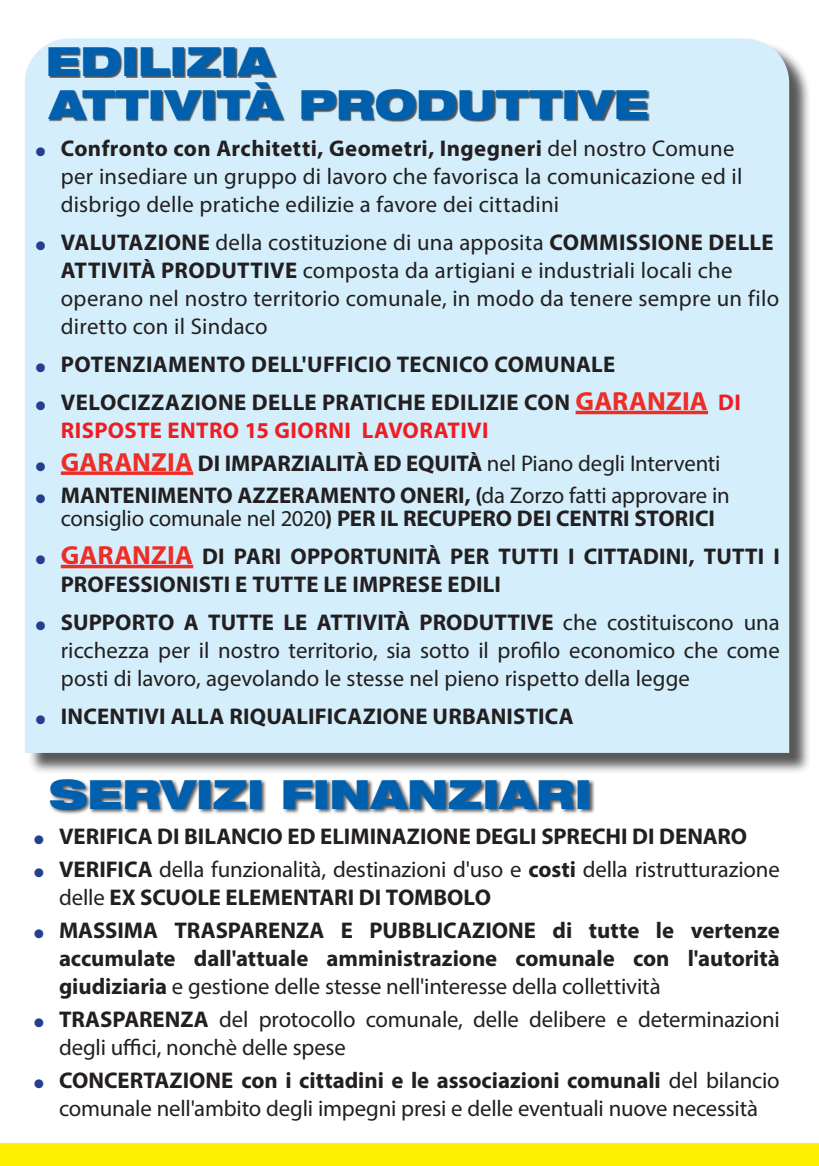
<style>
.page{position:relative;width:819px;height:1166px;background:#fff}
.page>*{position:absolute;margin:0;border:0;box-sizing:border-box;transform-origin:0 0}
.X_LISTE_PUNTO_OK{font:900 expanded 40.25px "Helvetica Neue LT Std";color:#0160ae}
.t1{font:22.75px/28px "Myriad Pro";letter-spacing:.005em;color:#231f20}
.t2{font:700 22.75px/28px "Myriad Pro";letter-spacing:.005em;color:#231f20}
.s1{color:#253f8e}
.s2{font-weight:700}
.s3{font-size:26.25px;color:#ee2d27}
.s4{color:#ee1d23}
.s5{font-weight:700;font-size:26.25px;color:#ee2d27}
.s6{font-weight:400}
</style>
<div class="page">
<div style="left:27px;top:41px;width:784px;height:734px;background:#231f20;opacity:.75"></div>
<div style="left:25px;top:38px;width:764px;height:715px;background:#d4effb"></div>
<div style="left:0;top:1143px;width:819px;height:23px;background:#fff101"></div>
<div style="left:49px;top:48px;width:228px;height:30px;background:#231f20;opacity:.75"></div>
<hr style="left:575px;top:411px;width:133px;height:3px;background:#ee2d27">
<svg style="left:61px;top:471px;width:132px;height:4px"></svg>
<hr style="left:61px;top:565px;width:132px;height:3px;background:#ee2d27">
<div style="left:49px;top:778px;width:546px;height:37px;background:#231f20;opacity:.75"></div>
<div style="left:49px;top:82px;width:600px;height:40px;background:#231f20;opacity:.75"></div>
<p class="X_LISTE_PUNTO_OK" style="left:46px;top:35px;width:230px">EDILIZIA</p>
<p class="X_LISTE_PUNTO_OK" style="left:50px;top:78px;width:600px">ATTIVITÀ PRODUTTIVE</p>
<p class="t1" style="left:61px;top:134px;width:683px;text-indent:-25px"><span class="s1">●</span> <span class="s2">Confronto con Architetti, Geometri, Ingegneri</span> del nostro Comune per insediare un gruppo di lavoro che favorisca la comunicazione ed il disbrigo delle pratiche edilizie a favore dei cittadini</p>
<p class="t1" style="left:61px;top:228px;width:720px;text-indent:-25px"><span class="s1">●</span> <span class="s2">VALUTAZIONE</span> della costituzione di una apposita <span class="s2">COMMISSIONE DELLE ATTIVITÀ PRODUTTIVE</span> composta da artigiani e industriali locali che operano nel nostro territorio comunale, in modo da tenere sempre un filo diretto con il Sindaco</p>
<p class="t2" style="left:36px;top:349px;width:580px"><span class="s1">●</span> POTENZIAMENTO DELL'UFFICIO TECNICO COMUNALE</p>
<p class="t2" style="left:61px;top:387px;width:681px;text-indent:-25px"><span class="s1">●</span> VELOCIZZAZIONE DELLE PRATICHE EDILIZIE CON <span class="s3">GARANZIA</span> <span class="s4">DI<br>RISPOSTE ENTRO 15 GIORNI LAVORATIVI</span></p>
<p class="t1" style="left:36px;top:448px;width:686px"><span class="s1">●</span> <span class="s5">GARANZIA</span> <span class="s2">DI IMPARZIALITÀ ED EQUITÀ</span> nel Piano degli Interventi</p>
<p class="t2" style="left:36px;top:483px;width:695px;line-height:22.8px;text-align:center"><span class="s1">●</span> MANTENIMENTO AZZERAMENTO ONERI, (<span class="s6">da Zorzo fatti approvare in consiglio comunale nel 2020</span>) PER IL RECUPERO DEI CENTRI STORICI</p>
<p class="t2" style="left:61px;top:541px;width:720px;text-indent:-25px"><span class="s1">●</span> <span class="s3">GARANZIA</span> DI PARI OPPORTUNITÀ PER TUTTI I CITTADINI, TUTTI I<br>PROFESSIONISTI E TUTTE LE IMPRESE EDILI</p>
<p class="t1" style="left:61px;top:608px;width:720px;text-align:justify;text-indent:-25px"><span class="s1">●</span> <span class="s2">SUPPORTO A TUTTE LE ATTIVITÀ PRODUTTIVE</span> che costituiscono una ricchezza per il nostro territorio, sia sotto il profilo economico che come posti di lavoro, agevolando le stesse nel pieno rispetto della legge</p>
<p class="t2" style="left:36px;top:701px;width:539px"><span class="s1">●</span> INCENTIVI ALLA RIQUALIFICAZIONE URBANISTICA</p>
<p class="X_LISTE_PUNTO_OK" style="left:49px;top:768px;width:544px">SERVIZI FINANZIARI</p>
<p class="t2" style="left:34px;top:822px;width:714px"><span class="s1">●</span> VERIFICA DI BILANCIO ED ELIMINAZIONE DEGLI SPRECHI DI DENARO</p>
<p class="t1" style="left:59px;top:855px;width:722px;text-indent:-25px"><span class="s1">●</span> <span class="s2">VERIFICA</span> della funzionalità, destinazioni d'uso e <span class="s2">costi</span> della ristrutturazione delle <span class="s2">EX SCUOLE ELEMENTARI DI TOMBOLO</span></p>
<p class="t2" style="left:59px;top:916px;width:722px;text-align:justify;text-indent:-25px"><span class="s1">●</span> MASSIMA TRASPARENZA E PUBBLICAZIONE di tutte le vertenze accumulate dall'attuale amministrazione comunale con l'autorità giudiziaria <span class="s6">e gestione delle stesse nell'interesse della collettività</span></p>
<p class="t1" style="left:59px;top:1005px;width:722px;text-indent:-25px"><span class="s1">●</span> <span class="s2">TRASPARENZA</span> del protocollo comunale, delle delibere e determinazioni degli uffici, nonchè delle spese</p>
<p class="t1" style="left:34px;top:1066px;width:747px;text-align:center"><span class="s1">●</span> <span class="s2">CONCERTAZIONE con i cittadini e le associazioni comunali</span> del bilancio comunale nell'ambito degli impegni presi e delle eventuali nuove necessità</p>
</div>
